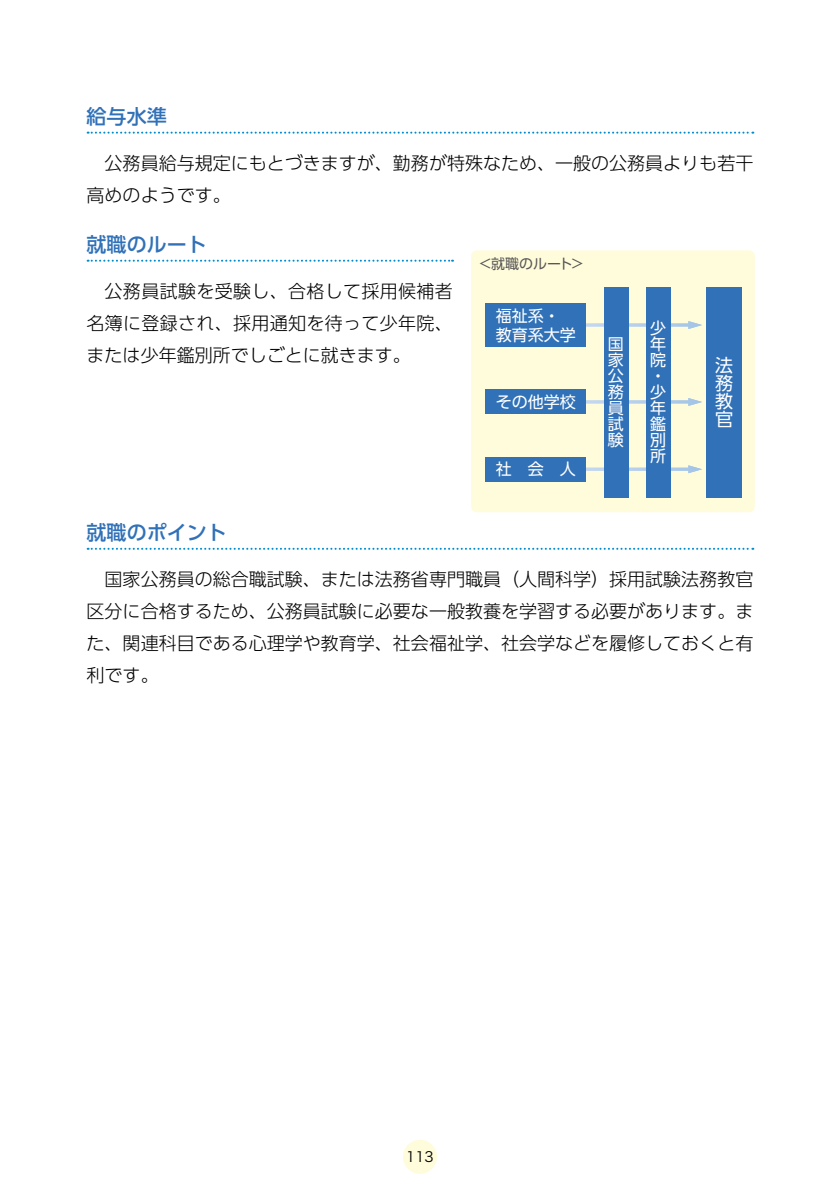
<style>
.page{position:relative;width:840px;height:1191px;background:#fff}
.page>*{position:absolute;margin:0;border:0;box-sizing:border-box;transform-origin:0 0}
.t1{font:500 20px "UD Shin Go Pro";color:#3071b8}
.t2{font:300 18px/32px "UD Shin Go Pro";color:#000;text-align:justify}
.t3{font:18px/18px "UD Shin Go Pro";color:#fff;text-align:justify}
.t4{font:16px/16px "UD Shin Go Pro";color:#fff}
.t5{font:14px "UD Shin Go Pro";color:#595757}
.t6{font:14px "Hira Kaku Pro N W3";color:#000}
</style>
<div class="page">
<div style="left:403px;top:1139px;width:34px;height:34px;background:#fffcdb;border-radius:50%"></div>
<svg style="left:88px;top:132px;width:665px;height:2px"></svg>
<svg style="left:88px;top:260px;width:365px;height:2px"></svg>
<svg style="left:88px;top:548px;width:665px;height:2px"></svg>
<div style="left:471px;top:250px;width:283px;height:262px;background:#fffcdb;border-radius:6px"></div>
<div style="left:706px;top:287px;width:35px;height:210px;background:#3071b8"></div>
<svg style="left:585px;top:321px;width:116px;height:8px"></svg>
<div style="left:485px;top:303px;width:100px;height:44px;background:#3071b8"></div>
<svg style="left:585px;top:398px;width:116px;height:8px"></svg>
<div style="left:485px;top:390px;width:100px;height:24px;background:#3071b8"></div>
<svg style="left:585px;top:465px;width:116px;height:8px"></svg>
<div style="left:485px;top:457px;width:100px;height:24px;background:#3071b8"></div>
<div style="left:645px;top:287px;width:25px;height:210px;background:#3071b8"></div>
<div style="left:603px;top:287px;width:25px;height:210px;background:#3071b8"></div>
<p class="t1" style="left:87px;top:100px;width:81px">給与水準</p>
<p class="t2" style="left:87px;top:147px;width:667px;text-indent:18px">公務員給与規定にもとづきますが、勤務が特殊なため、一般の公務員よりも若干高めのようです。</p>
<p class="t1" style="left:87px;top:228px;width:121px">就職のルート</p>
<p class="t2" style="left:87px;top:275px;width:367px;text-indent:18px">公務員試験を受験し、合格して採用候補者名簿に登録され、採用通知を待って少年院、または少年鑑別所でしごとに就きます。</p>
<p class="t5" style="left:478px;top:253px;width:108px">＜就職のルート＞</p>
<p class="t4" style="left:495px;top:305px;width:82px;line-height:19.2px">福祉系・教育系大学</p>
<p class="t4" style="left:649px;top:320px;width:17px">少年院・少年鑑別所</p>
<p class="t4" style="left:607px;top:336px;width:17px;text-align:justify">国家公務員試験</p>
<p class="t3" style="left:714px;top:356px;width:19px">法務教官</p>
<p class="t4" style="left:495px;top:393px;width:82px">その他学校</p>
<p class="t4" style="left:495px;top:461px;width:82px">社　会　人</p>
<p class="t1" style="left:87px;top:516px;width:141px">就職のポイント</p>
<p class="t2" style="left:87px;top:563px;width:667px;text-indent:18px">国家公務員の総合職試験、または法務省専門職員（人間科学）採用試験法務教官区分に合格するため、公務員試験に必要な一般教養を学習する必要があります。また、関連科目である心理学や教育学、社会福祉学、社会学などを履修しておくと有利です。</p>
<p class="t6" style="left:406px;top:1144px;width:29px">113</p>
</div>
